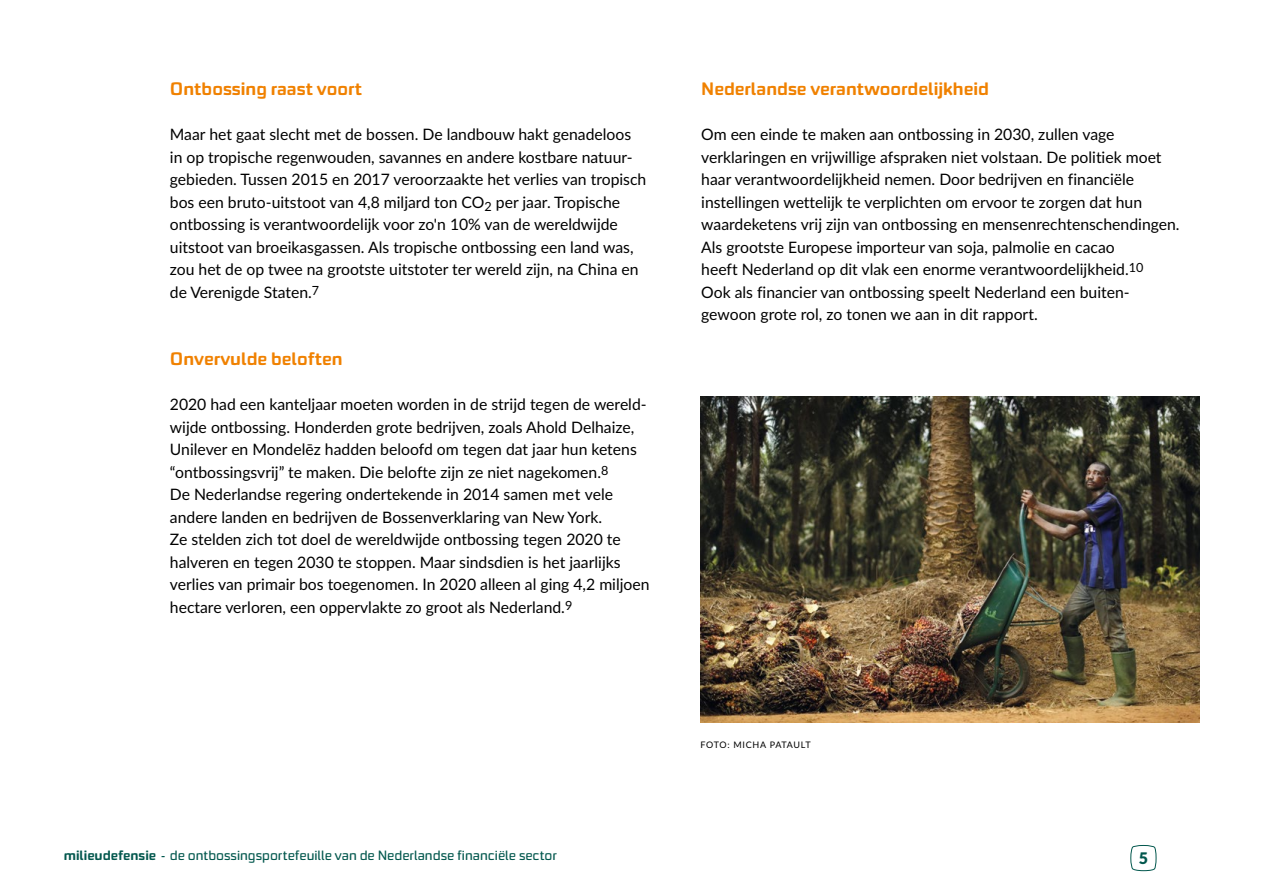
<style>
.page{position:relative;width:1263px;height:893px;background:#fff}
.page>*{position:absolute;margin:0;border:0;box-sizing:border-box;transform-origin:0 0}
.t1{font:700 18px "Taca Pro";color:#f08100}
.t2{font:900 16.05px "Lato";color:#02574d}
.t3{font:15.75px/22.5px "Lato";color:#000}
.t4{font:13.5px "Taca Pro";color:#02574d}
.t5{font:9px "Lato";letter-spacing:.065em;color:#000}
.s1{font-weight:700}
</style>
<div class="page">
<img style="left:700px;top:396px;width:499px;height:326px">
<svg style="left:1130px;top:845px;width:27px;height:26px"></svg>
<p class="t1" style="left:170px;top:76px;width:194px">Ontbossing raast voort</p>
<p class="t3" style="left:170px;top:123px;width:478px">Maar het gaat slecht met de bossen. De landbouw hakt genadeloos in op tropische regenwouden, savannes en andere kostbare natuur&shy;gebieden. Tussen 2015 en 2017 veroorzaakte het verlies van tropisch bos een bruto-uitstoot van 4,8 miljard ton CO<sub>2</sub> per jaar. Tropische ontbossing is verantwoordelijk voor zo'n 10% van de wereldwijde uitstoot van broeikasgassen. Als tropische ontbossing een land was, zou het de op twee na grootste uitstoter ter wereld zijn, na China en de Verenigde Staten.<sup>7</sup></p>
<p class="t1" style="left:170px;top:346px;width:174px">Onvervulde beloften</p>
<p class="t3" style="left:170px;top:393px;width:481px">2020 had een kanteljaar moeten worden in de strijd tegen de wereld&shy;wijde ontbossing. Honderden grote bedrijven, zoals Ahold Delhaize, Unilever en Mondelēz hadden beloofd om tegen dat jaar hun ketens “ontbossingsvrij” te maken. Die belofte zijn ze niet nagekomen.<sup>8<br></sup>De Nederlandse regering ondertekende in 2014 samen met vele andere landen en bedrijven de Bossenverklaring van New York.<br>Ze stelden zich tot doel de wereldwijde ontbossing tegen 2020 te halveren en tegen 2030 te stoppen. Maar sindsdien is het jaarlijks verlies van primair bos toegenomen. In 2020 alleen al ging 4,2 miljoen hectare verloren, een oppervlakte zo groot als Nederland.<sup>9</sup></p>
<p class="t1" style="left:701px;top:76px;width:289px">Nederlandse verantwoordelijkheid</p>
<p class="t3" style="left:701px;top:123px;width:480px">Om een einde te maken aan ontbossing in 2030, zullen vage verklaringen en vrijwillige afspraken niet volstaan. De politiek moet haar verantwoordelijkheid nemen. Door bedrijven en financiële instellingen wettelijk te verplichten om ervoor te zorgen dat hun waardeketens vrij zijn van ontbossing en mensenrechtenschendingen.<br>Als grootste Europese importeur van soja, palmolie en cacao<br>heeft Nederland op dit vlak een enorme verantwoordelijkheid.<sup>10<br></sup>Ook als financier van ontbossing speelt Nederland een buiten&shy;gewoon grote rol, zo tonen we aan in dit rapport.</p>
<p class="t5" style="left:700px;top:738px;width:112px">FOTO: MICHA PATAULT</p>
<p class="t4" style="left:64px;top:847px;width:495px"><span class="s1">milieudefensie</span> - de ontbossingsportefeuille van de Nederlandse financiële sector</p>
<p class="t2" style="left:1139px;top:846px;width:11px">5</p>
</div>
